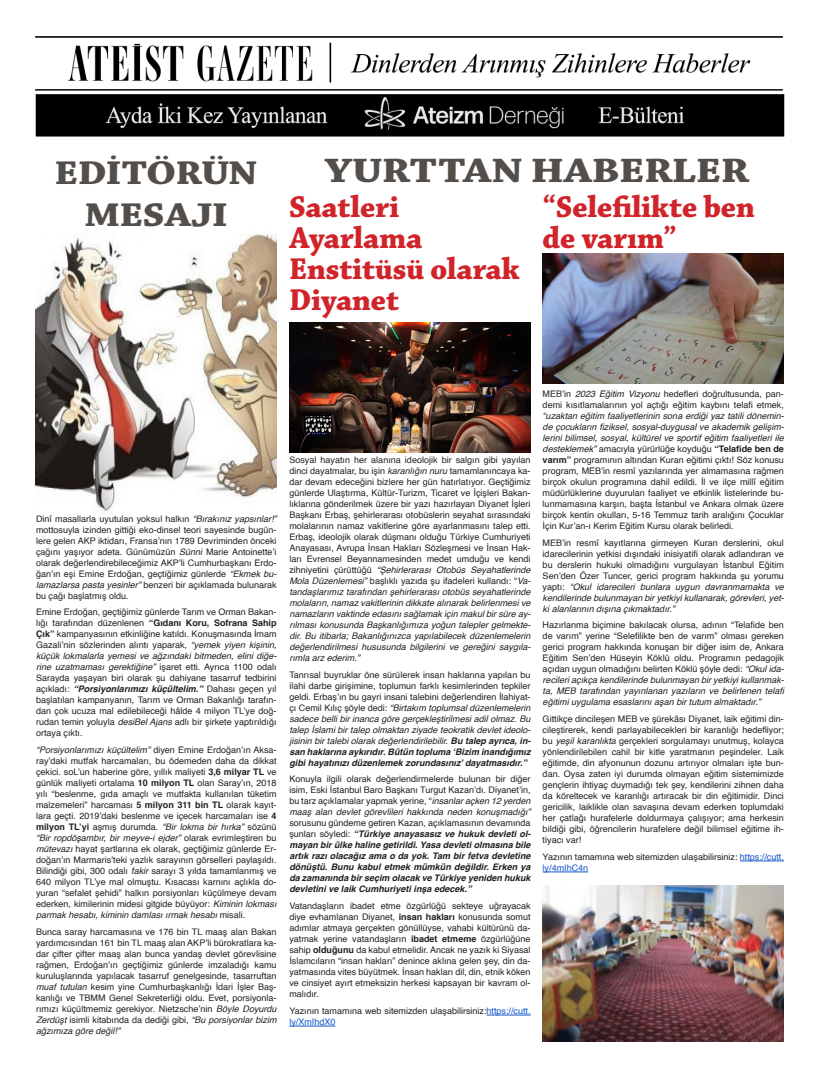
<style>
.page{position:relative;width:820px;height:1078px;background:#fff}
.page>*{position:absolute;margin:0;border:0;box-sizing:border-box;transform-origin:0 0}
.t1{font:36px "Chaparral Pro Bold Subh";letter-spacing:.005em;color:#534e4a;scale:1.25 1}
.t2{font:35px "Chaparral Pro Bold Subh";color:#534e4a;scale:1.2 1}
.t3{font:32px/31px "Chaparral Pro Bold Subh";color:#d1232a}
.Dergi{font:9px/11px "Helvetica";color:#231f20;text-align:justify}
.Dergi-2{font:italic 700 9px/11px "Helvetica";color:#231f20;text-align:justify}
.s1{font-style:italic}
.s2{font-weight:700}
.s3{font-weight:700;font-style:italic}
.s4{font-weight:400;font-style:normal}
.s5{font-weight:400}
.s6{color:#15c}
</style>
<div class="page">
<img style="left:35px;top:36px;width:750px;height:101px">
<hr style="left:486px;top:1014px;width:44px;height:1px;background:#15c">
<hr style="left:289px;top:1025px;width:46px;height:1px;background:#15c">
<hr style="left:739px;top:860px;width:44px;height:1px;background:#15c">
<hr style="left:542px;top:871px;width:46px;height:1px;background:#15c">
<img style="left:35px;top:233px;width:241px;height:281px">
<img style="left:289px;top:322px;width:241px;height:130px">
<img style="left:542px;top:254px;width:241px;height:130px">
<img style="left:542px;top:885px;width:241px;height:156px">
<p class="t2" style="left:55px;top:153px;width:170px">EDİTÖRÜN</p>
<p class="t2" style="left:85px;top:195px;width:120px">MESAJI</p>
<p class="t1" style="left:324px;top:150px;width:340px">YURTTAN HABERLER</p>
<p class="t3" style="left:289px;top:192px;width:231px">Saatleri<br>Ayarlama<br>Enstitüsü olarak<br>Diyanet</p>
<p class="t3" style="left:542px;top:192px;width:214px">“Selefilikte ben de varım”</p>
<p class="Dergi" style="left:36px;top:513px;width:242px">Dinî masallarla uyutulan yoksul halkın <span class="s1">“Bırakınız yapsınlar!” </span>mottosuyla izinden gittiği eko-dinsel teori sayesinde bugün&shy;lere gelen AKP iktidarı, Fransa’nın 1789 Devriminden önceki çağını yaşıyor adeta. Günümüzün <span class="s1">Sünni</span> Marie Antoinette’i olarak değerlendirebileceğimiz AKP’li Cumhurbaşkanı Erdo&shy;ğan’ın eşi Emine Erdoğan, geçtiğimiz günlerde <span class="s1">“Ekmek bu&shy;lamazlarsa pasta yesinler”</span> benzeri bir açıklamada bulunarak bu çağı başlatmış oldu.</p>
<p class="Dergi" style="left:36px;top:607px;width:242px">Emine Erdoğan, geçtiğimiz günlerde Tarım ve Orman Bakan&shy;lığı tarafından düzenlenen <span class="s2">“Gıdanı Koru, Sofrana Sahip Çık”</span> kampanyasının etkinliğine katıldı. Konuşmasında İmam Gazali’nin sözlerinden alıntı yaparak, <span class="s1">“yemek yiyen kişinin, küçük lokmalarla yemesi ve ağzındaki bitmeden, elini diğe&shy;rine uzatmaması gerektiğine”</span> işaret etti. Ayrıca 1100 odalı Sarayda yaşayan biri olarak şu dahiyane tasarruf tedbirini açıkladı: <span class="s3">“Porsiyonlarımızı küçültelim.”</span> Dahası geçen yıl başlatılan kampanyanın, Tarım ve Orman Bakanlığı tarafın&shy;dan çok ucuza mal edilebileceği hâlde 4 milyon TL’ye doğ&shy;rudan temin yoluyla <span class="s1">desiBel Ajans</span> adlı bir şirkete yaptırıldığı ortaya çıktı.</p>
<p class="Dergi" style="left:36px;top:744px;width:242px"><span class="s1">“Porsiyonlarımızı küçültelim”</span> diyen Emine Erdoğan’ın Aksa&shy;ray’daki mutfak harcamaları, bu ödemeden daha da dikkat çekici. soL’un haberine göre, yıllık maliyeti <span class="s2">3,6 milyar TL</span> ve günlük maliyeti ortalama <span class="s2">10 milyon TL</span> olan Saray’ın, 2018 yılı “beslenme, gıda amaçlı ve mutfakta kullanılan tüketim malzemeleri” harcaması <span class="s2">5 milyon 311 bin TL</span> olarak kayıt&shy;lara geçti. 2019’daki beslenme ve içecek harcamaları ise <span class="s2">4 milyon TL’yi</span> aşmış durumda. <span class="s1">“Bir lokma bir hırka”</span> sözünü <span class="s1">“Bir ropdöşambır, bir meyve-i ejder”</span> olarak evrimleştiren bu <span class="s1">mütevazı</span> hayat şartlarına ek olarak, geçtiğimiz günlerde Er&shy;doğan’ın Marmaris’teki yazlık sarayının görselleri paylaşıldı.<br>Bilindiği gibi, 300 odalı <span class="s1">fakir</span> sarayı 3 yılda tamamlanmış ve 640 milyon TL’ye mal olmuştu. Kısacası karnını açlıkla do&shy;yuran “sefalet şehidi” halkın porsiyonları küçülmeye devam ederken, kimilerinin midesi gitgide büyüyor: <span class="s1">Kiminin lokması parmak hesabı, kiminin damlası ırmak hesabı</span> misali.</p>
<p class="Dergi" style="left:36px;top:926px;width:242px">Bunca saray harcamasına ve 176 bin TL maaş alan Bakan yardımcısından 161 bin TL maaş alan AKP’li bürokratlara ka&shy;dar çifter çifter maaş alan bunca yandaş devlet görevlisine rağmen, Erdoğan’ın geçtiğimiz günlerde imzaladığı kamu kuruluşlarında yapılacak tasarruf genelgesinde, tasarruftan <span class="s1">muaf tutulan</span> kesim yine Cumhurbaşkanlığı İdari İşler Baş&shy;kanlığı ve TBMM Genel Sekreterliği oldu. Evet, porsiyonla&shy;rımızı küçültmemiz gerekiyor. Nietzsche’nin <span class="s1">Böyle Doyurdu Zerdüşt</span> isimli kitabında da dediği gibi, <span class="s1">“Bu porsiyonlar bizim ağzımıza göre değil!”</span></p>
<p class="Dergi" style="left:289px;top:454px;width:243px">Sosyal hayatın her alanına ideolojik bir salgın gibi yayılan dinci dayatmalar, bu işin <span class="s1">karanlığın nuru</span> tamamlanıncaya ka&shy;dar devam edeceğini bizlere her gün hatırlatıyor. Geçtiğimiz günlerde Ulaştırma, Kültür-Turizm, Ticaret ve İçişleri Bakan&shy;lıklarına gönderilmek üzere bir yazı hazırlayan Diyanet İşleri Başkanı Erbaş, şehirlerarası otobüslerin seyahat sırasındaki molalarının namaz vakitlerine göre ayarlanmasını talep etti.<br>Erbaş, ideolojik olarak düşmanı olduğu Türkiye Cumhuriyeti Anayasası, Avrupa İnsan Hakları Sözleşmesi ve İnsan Hak&shy;ları Evrensel Beyannamesinden medet umduğu ve kendi zihniyetini çürüttüğü <span class="s1">“Şehirlerarası Otobüs Seyahatlerinde Mola Düzenlemesi”</span> başlıklı yazıda şu ifadeleri kullandı: “<span class="s1">Va&shy;tandaşlarımız tarafından şehirlerarası otobüs seyahatlerinde molaların, namaz vakitlerinin dikkate alınarak belirlenmesi ve namazların vaktinde edasını sağlamak için makul bir süre ay&shy;rılması konusunda Başkanlığımıza yoğun talepler gelmekte&shy;dir. Bu itibarla; Bakanlığınızca yapılabilecek düzenlemelerin değerlendirilmesi hususunda bilgilerini ve gereğini saygıla&shy;rımla arz ederim.”</span></p>
<p class="Dergi" style="left:289px;top:669px;width:243px">Tanrısal buyruklar öne sürülerek insan haklarına yapılan bu ilahi darbe girişimine, toplumun farklı kesimlerinden tepkiler geldi. Erbaş’ın bu gayri insani talebini değerlendiren İlahiyat&shy;çı Cemil Kılıç şöyle dedi: <span class="s1">“Birtakım toplumsal düzenlemelerin sadece belli bir inanca göre gerçekleştirilmesi adil olmaz. Bu talep İslami bir talep olmaktan ziyade teokratik devlet ideolo&shy;jisinin bir talebi olarak değerlendirilebilir.</span> <span class="s3">Bu talep ayrıca, in&shy;san haklarına aykırıdır. Bütün topluma ‘Bizim inandığımız gibi hayatınızı düzenlemek zorundasınız’ dayatmasıdır.”</span></p>
<p class="Dergi-2" style="left:289px;top:773px;width:243px"><span class="s4">Konuyla ilgili olarak değerlendirmelerde bulunan bir diğer isim, Eski İstanbul Baro Başkanı Turgut Kazan’dı. Diyanet’in, bu tarz açıklamalar yapmak yerine, “</span><span class="s5">insanlar açken 12 yerden maaş alan devlet görevlileri hakkında neden konuşmadığı” </span><span class="s4">sorusunu gündeme getiren Kazan, açıklamasının devamında şunları söyledi:</span> “Türkiye anayasasız ve hukuk devleti ol&shy;mayan bir ülke haline getirildi. Yasa devleti olmasına bile artık razı olacağız ama o da yok. Tam bir fetva devletine dönüştü. Bunu kabul etmek mümkün değildir. Erken ya da zamanında bir seçim olacak ve Türkiye yeniden hukuk devletini ve laik Cumhuriyeti inşa edecek.”</p>
<p class="Dergi" style="left:289px;top:900px;width:243px">Vatandaşların ibadet etme özgürlüğü sekteye uğrayacak diye evhamlanan Diyanet, <span class="s2">insan hakları</span> konusunda somut adımlar atmaya gerçekten gönüllüyse, vahabi kültürünü da&shy;yatmak yerine vatandaşların <span class="s2">ibadet etmeme</span> özgürlüğüne sahip <span class="s2">olduğunu</span> da kabul etmelidir. Ancak ne yazık ki Siyasal İslamcıların “insan hakları” denince aklına gelen şey, din da&shy;yatmasında vites büyütmek. İnsan hakları dil, din, etnik köken ve cinsiyet ayırt etmeksizin herkesi kapsayan bir kavram ol&shy;malıdır.</p>
<p class="Dergi" style="left:289px;top:1005px;width:243px">Yazının tamamına web sitemizden ulaşabilirsiniz:<span class="s6">https://cutt. ly/XmIhdX0</span></p>
<p class="Dergi" style="left:542px;top:388px;width:243px">MEB’in <span class="s1">2023 Eğitim Vizyonu</span> hedefleri doğrultusunda, pan&shy;demi kısıtlamalarının yol açtığı eğitim kaybını telafi etmek, <span class="s1">“uzaktan eğ itim faaliyetlerinin sona erdiğ i yaz tatili dönemin&shy;de çocukların fiziksel, sosyal-duygusal ve akademik gelişim&shy;lerini bilimsel, sosyal, kü ltü rel ve sportif eğ itim faaliyetleri ile desteklemek”</span> amacıyla yürürlüğe koyduğu <span class="s2">“Telafide ben de varım”</span> programının altından Kuran eğitimi çıktı! Söz konusu program, MEB’in resmî yazılarında yer almamasına rağmen birçok okulun programına dahil edildi. İl ve ilçe millî eğitim müdürlüklerine duyurulan faaliyet ve etkinlik listelerinde bu&shy;lunmamasına karşın, başta İstanbul ve Ankara olmak üzere birçok kentin okulları, 5-16 Temmuz tarih aralığını Çocuklar İçin Kur’an-ı Kerim Eğitim Kursu olarak belirledi.</p>
<p class="Dergi" style="left:542px;top:537px;width:243px">MEB’in resmî kayıtlarına girmeyen Kuran derslerini, okul idarecilerinin yetkisi dışındaki inisiyatifi olarak adlandıran ve bu derslerin hukuki olmadığını vurgulayan İstanbul Eğitim Sen’den Özer Tuncer, gerici program hakkında şu yorumu yaptı: <span class="s1">“Okul idarecileri bunlara uygun davranmamakta ve kendilerinde bulunmayan bir yetkiyi kullanarak, görevleri, yet&shy;ki alanlarının dışına çıkmaktadır.”</span></p>
<p class="Dergi" style="left:542px;top:619px;width:243px">Hazırlanma biçimine bakılacak olursa, adının “Telafide ben de varım” yerine “Selefilikte ben de varım” olması gereken gerici program hakkında konuşan bir diğer isim de, Ankara Eğitim Sen’den Hüseyin Köklü oldu. Programın pedagojik açıdan uygun olmadığını belirten Köklü şöyle dedi: <span class="s1">“Okul ida&shy;recileri açıkça kendilerinde bulunmayan bir yetkiyi kullanmak&shy;ta, MEB tarafından yayınlanan yazıların ve belirlenen telafi eğitimi uygulama esaslarını aşan bir tutum almaktadır.”</span></p>
<p class="Dergi" style="left:542px;top:713px;width:243px">Gittikçe dincileşen MEB ve şürekâsı Diyanet, laik eğitimi din&shy;cileştirerek, kendi parlayabilecekleri bir karanlığı hedefliyor; bu <span class="s1">yeşil karanlıkta</span> gerçekleri sorgulamayı unutmuş, kolayca yönlendirilebilen cahil bir kitle yaratmanın peşindeler. Laik eğitimde, din afyonunun dozunu artırıyor olmaları işte bun&shy;dan. Oysa zaten iyi durumda olmayan eğitim sistemimizde gençlerin ihtiyaç duymadığı tek şey, kendilerini zihnen daha da köreltecek ve karanlığı artıracak bir din eğitimidir. Dinci gericilik, laiklikle olan savaşına devam ederken toplumdaki her çatlağı hurafelerle doldurmaya çalışıyor; ama herkesin bildiği gibi, öğrencilerin hurafelere değil bilimsel eğitime ih&shy;tiyacı var!</p>
<p class="Dergi" style="left:542px;top:851px;width:243px">Yazının tamamına web sitemizden ulaşabilirsiniz: <span class="s6">https://cutt. ly/4mIhC4n</span></p>
</div>
